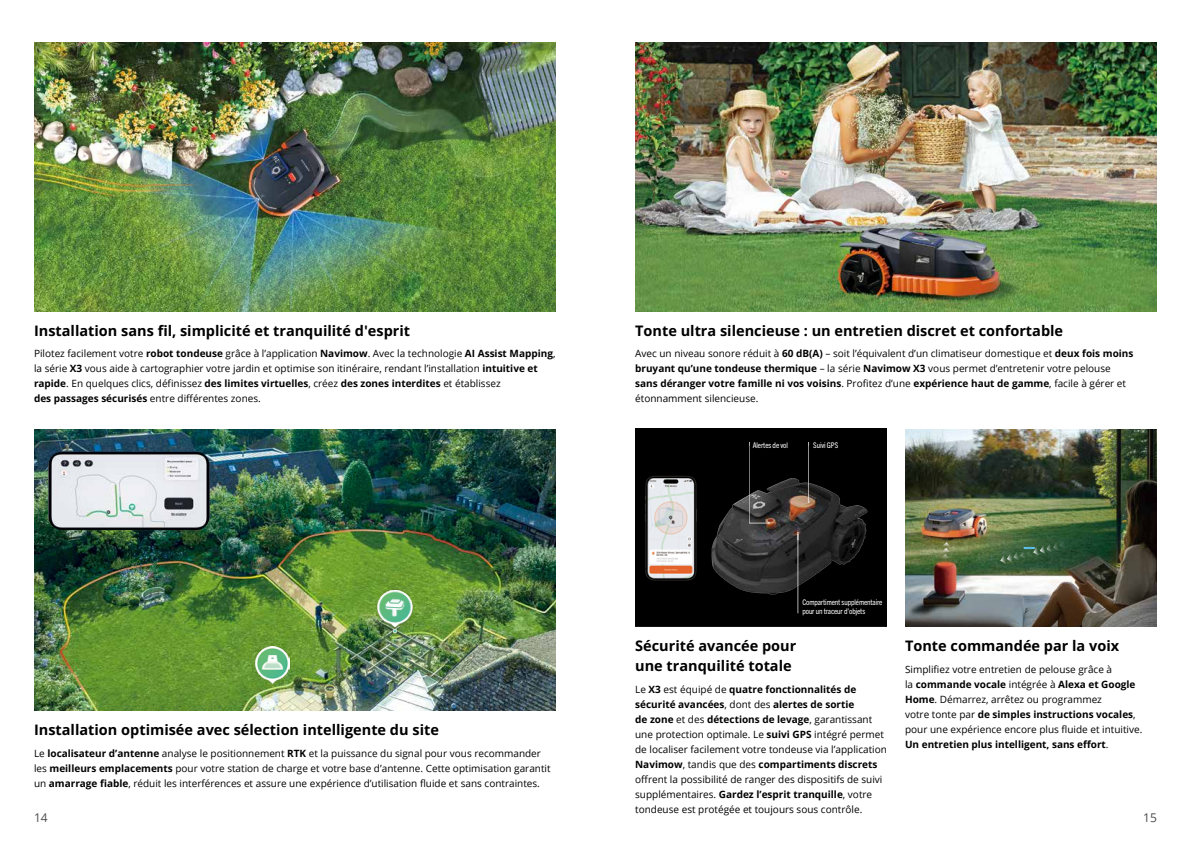
<style>
.page{position:relative;width:1191px;height:842px;background:#fff}
.page>*{position:absolute;margin:0;border:0;box-sizing:border-box;transform-origin:0 0}
.t1{font:700 14.5px/20px "Open Sans";color:#000}
.t2{font:12px "Open Sans";color:#4d4949}
.t3{font:10px/15px "Open Sans";color:#000}
.t4{font:condensed 7.8px/8.9px "Trade Gothic Next LT Pro";letter-spacing:-.015em;color:#fff}
.s1{font-weight:700}
</style>
<div class="page">
<img style="left:34px;top:43px;width:522px;height:268px">
<img style="left:34px;top:430px;width:521px;height:280px">
<img style="left:48px;top:452px;width:162px;height:78px">
<img style="left:376px;top:590px;width:38px;height:44px">
<div style="left:635px;top:428px;width:252px;height:198px;background:#000"></div>
<img style="left:689px;top:452px;width:193px;height:142px">
<img style="left:635px;top:466px;width:68px;height:133px">
<hr style="left:808px;top:442px;width:1px;height:59px;background:#fff">
<hr style="left:797px;top:534px;width:1px;height:79px;background:#fff">
<svg style="left:749px;top:442px;width:20px;height:82px;background:#272626"></svg>
<img style="left:905px;top:430px;width:251px;height:196px">
<svg style="left:940px;top:542px;width:11px;height:22px"></svg>
<svg style="left:1000px;top:538px;width:71px;height:27px;background:#3a603f"></svg>
<img style="left:635px;top:43px;width:522px;height:268px">
<img style="left:256px;top:647px;width:33px;height:36px">
<h1 class="t1" style="left:34px;top:320px;width:378px">Installation sans fil, simplicité et tranquilité d'esprit</h1>
<p class="t3" style="left:34px;top:346px;width:523px">Pilotez facilement votre <span class="s1">robot tondeuse</span> grâce à l’application <span class="s1">Navimow</span>. Avec la technologie <span class="s1">AI Assist Mapping</span>, la série <span class="s1">X3</span> vous aide à cartographier votre jardin et optimise son itinéraire, rendant l’installation <span class="s1">intuitive et rapide</span>. En quelques clics, définissez <span class="s1">des limites virtuelles</span>, créez <span class="s1">des zones interdites</span> et établissez<br><span class="s1">des passages sécurisés</span> entre différentes zones.</p>
<h1 class="t1" style="left:635px;top:320px;width:429px">Tonte ultra silencieuse : un entretien discret et confortable</h1>
<p class="t3" style="left:635px;top:346px;width:500px">Avec un niveau sonore réduit à <span class="s1">60 dB(A)</span> – soit l’équivalent d’un climatiseur domestique et <span class="s1">deux fois moins bruyant qu’une tondeuse thermique</span> – la série <span class="s1">Navimow X3</span> vous permet d’entretenir votre pelouse <span class="s1">sans déranger votre famille ni vos voisins</span>. Profitez d’une <span class="s1">expérience haut de gamme</span>, facile à gérer et étonnamment silencieuse.</p>
<p class="t4" style="left:752px;top:440px;width:37px">Alertes de vol</p>
<p class="t4" style="left:813px;top:440px;width:26px">Suivi GPS</p>
<p class="t4" style="left:802px;top:597px;width:82px">Compartiment supplémentaire pour un traceur d’objets</p>
<h1 class="t1" style="left:635px;top:636px;width:163px">Sécurité avancée pour une tranquilité totale</h1>
<p class="t3" style="left:635px;top:681px;width:253px">Le <span class="s1">X3</span> est équipé de <span class="s1">quatre fonctionnalités de sécurité avancées</span>, dont des <span class="s1">alertes de sortie<br>de zone</span> et des <span class="s1">détections de levage</span>, garantissant une protection optimale. Le <span class="s1">suivi GPS</span> intégré permet de localiser facilement votre tondeuse via l’application <span class="s1">Navimow</span>, tandis que des <span class="s1">compartiments discrets </span>offrent la possibilité de ranger des dispositifs de suivi supplémentaires. <span class="s1">Gardez l’esprit tranquille</span>, votre tondeuse est protégée et toujours sous contrôle.</p>
<h1 class="t1" style="left:905px;top:636px;width:216px">Tonte commandée par la voix</h1>
<p class="t3" style="left:905px;top:661px;width:239px">Simplifiez votre entretien de pelouse grâce à<br>la <span class="s1">commande vocale</span> intégrée à <span class="s1">Alexa et Google Home</span>. Démarrez, arrêtez ou programmez<br>votre tonte par <span class="s1">de simples instructions vocales</span>, pour une expérience encore plus fluide et intuitive.<br><span class="s1">Un entretien plus intelligent, sans effort</span>.</p>
<h1 class="t1" style="left:34px;top:720px;width:406px">Installation optimisée avec sélection intelligente du site</h1>
<p class="t3" style="left:34px;top:745px;width:518px">Le <span class="s1">localisateur d’antenne</span> analyse le positionnement <span class="s1">RTK</span> et la puissance du signal pour vous recommander les <span class="s1">meilleurs emplacements</span> pour votre station de charge et votre base d’antenne. Cette optimisation garantit un <span class="s1">amarrage fiable</span>, réduit les interférences et assure une expérience d’utilisation fluide et sans contraintes.</p>
<p class="t2" style="left:34px;top:809px;width:15px">14</p>
<p class="t2" style="left:1143px;top:809px;width:15px">15</p>
</div>
